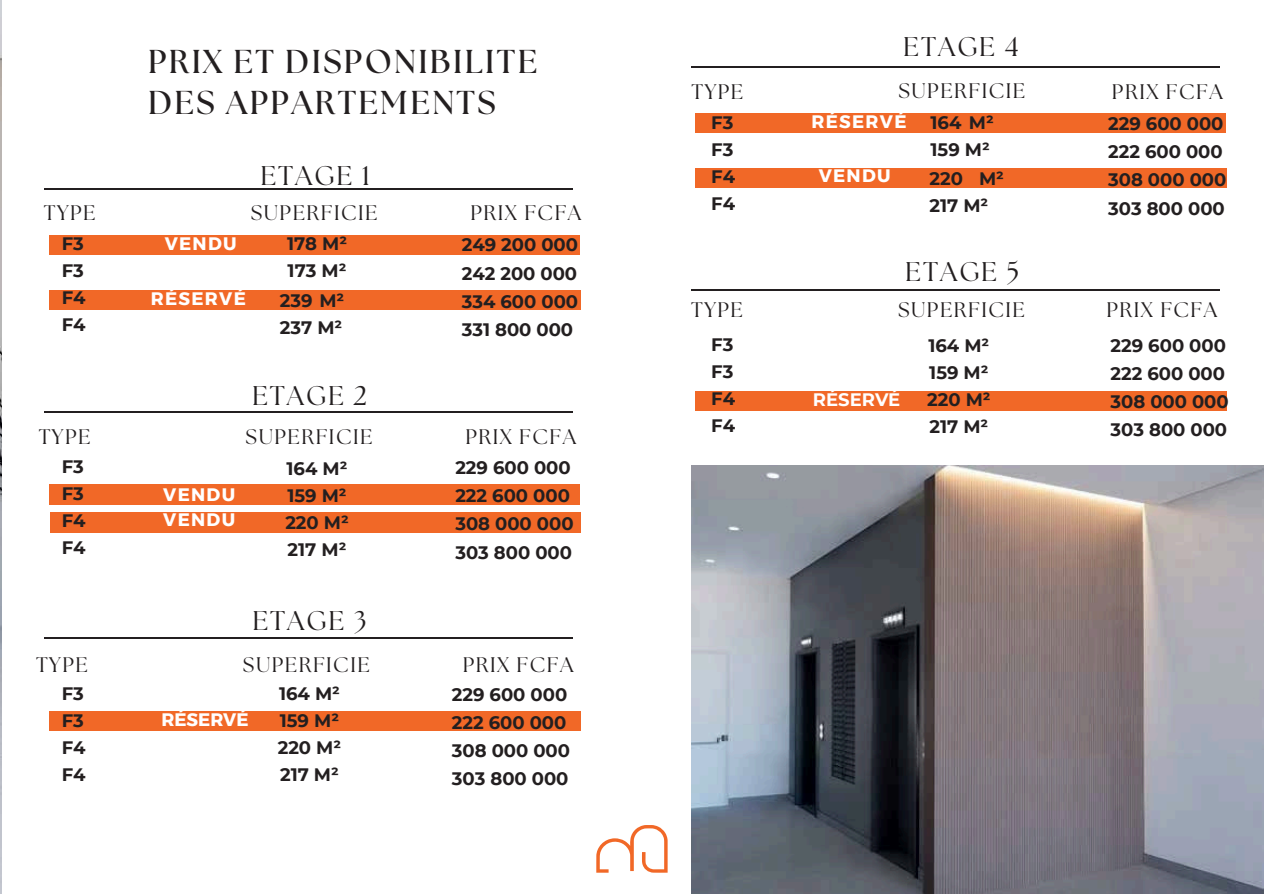
<style>
.page{position:relative;width:1264px;height:894px;background:#fff}
.page>*{position:absolute;margin:0;border:0;box-sizing:border-box;transform-origin:0 0}
.t1{font:700 33px/40.5px "The Seasons";letter-spacing:.07em;color:#231f20}
.t2{font:27px "The Seasons";letter-spacing:.07em;color:#231f20}
.t3{font:21px "The Seasons";letter-spacing:.07em;color:#231f20}
.t4{font:700 18px/27px "Montserrat";color:#231f20;text-align:justify}
.t5{font:18px "Kief Montaser Bold";letter-spacing:.07em;color:#fff}
.t6{font:18px "Kief Montaser Bold";color:#fff}
.t7{font:700 18px "Montserrat";color:#fff}
</style>
<div class="page">
<hr style="left:691px;top:66px;width:528px;height:2px;background:#231f20">
<hr style="left:44px;top:188px;width:528px;height:2px;background:#231f20">
<hr style="left:44px;top:411px;width:528px;height:1px;background:#231f20">
<hr style="left:44px;top:637px;width:528px;height:2px;background:#231f20">
<div style="left:49px;top:290px;width:531px;height:19px;background:#f16827"></div>
<div style="left:49px;top:711px;width:531px;height:20px;background:#f16827"></div>
<div style="left:50px;top:235px;width:530px;height:19px;background:#f16827"></div>
<div style="left:50px;top:484px;width:530px;height:20px;background:#f16827"></div>
<div style="left:50px;top:512px;width:530px;height:20px;background:#f16827"></div>
<svg style="left:596px;top:825px;width:71px;height:47px"></svg>
<hr style="left:691px;top:289px;width:528px;height:1px;background:#231f20">
<div style="left:695px;top:391px;width:531px;height:19px;background:#f16827"></div>
<img style="left:0;top:0;width:2px;height:893px">
<img style="left:691px;top:466px;width:572px;height:427px">
<div style="left:695px;top:168px;width:531px;height:20px;background:#f16827"></div>
<div style="left:695px;top:113px;width:530px;height:20px;background:#f16827"></div>
<h1 class="t1" style="left:148px;top:43px;width:391px">PRIX ET DISPONIBILITE<br>DES APPARTEMENTS</h1>
<h2 class="t2" style="left:260px;top:163px;width:111px">ETAGE 1</h2>
<p class="t3" style="left:251px;top:203px;width:128px">SUPERFICIE</p>
<p class="t3" style="left:44px;top:203px;width:53px">TYPE</p>
<p class="t3" style="left:470px;top:203px;width:112px">PRIX FCFA</p>
<p class="t4" style="left:62px;top:230px;width:25px">F3<br>F3<br>F4<br>F4</p>
<p class="t5" style="left:165px;top:232px;width:73px">VENDU</p>
<p class="t5" style="left:151px;top:287px;width:97px">RÉSERVÉ</p>
<p class="t4" style="left:287px;top:230px;width:62px">178 M²<br>173 M²</p>
<p class="t4" style="left:280px;top:286px;width:66px">239 M²<br>237 M²</p>
<h2 class="t2" style="left:252px;top:383px;width:116px">ETAGE 2</h2>
<p class="t4" style="left:462px;top:231px;width:118px;line-height:28.2px">249 200 000<br>242 200 000<br>334 600 000<br>331 800 000</p>
<p class="t3" style="left:39px;top:427px;width:53px">TYPE</p>
<p class="t3" style="left:245px;top:427px;width:128px">SUPERFICIE</p>
<p class="t3" style="left:465px;top:427px;width:112px">PRIX FCFA</p>
<p class="t4" style="left:62px;top:453px;width:25px">F3<br>F3<br>F4<br>F4</p>
<p class="t5" style="left:163px;top:484px;width:73px">VENDU</p>
<p class="t5" style="left:163px;top:508px;width:73px">VENDU</p>
<p class="t4" style="left:285px;top:455px;width:65px">164 M²<br>159 M²<br>220 M²<br>217 M²</p>
<h2 class="t2" style="left:252px;top:608px;width:116px">ETAGE 3</h2>
<p class="t4" style="left:455px;top:453px;width:120px;line-height:28.2px;text-align:left">229 600 000<br>222 600 000<br>308 000 000<br>303 800 000</p>
<p class="t3" style="left:36px;top:655px;width:53px">TYPE</p>
<p class="t3" style="left:243px;top:654px;width:128px">SUPERFICIE</p>
<p class="t3" style="left:462px;top:655px;width:112px">PRIX FCFA</p>
<p class="t4" style="left:62px;top:679px;width:25px">F3<br>F3<br>F4<br>F4</p>
<p class="t6" style="left:161px;top:707px;width:89px">RÉSERVÉ</p>
<p class="t4" style="left:278px;top:679px;width:65px">164 M²<br>159 M²<br>220 M²<br>217 M²</p>
<p class="t4" style="left:452px;top:680px;width:120px;line-height:28.2px;text-align:left">229 600 000<br>222 600 000<br>308 000 000<br>303 800 000</p>
<h2 class="t2" style="left:903px;top:35px;width:117px">ETAGE 4</h2>
<p class="t3" style="left:691px;top:82px;width:53px">TYPE</p>
<p class="t3" style="left:898px;top:81px;width:128px">SUPERFICIE</p>
<p class="t3" style="left:1111px;top:82px;width:112px">PRIX FCFA</p>
<p class="t4" style="left:711px;top:109px;width:25px">F3<br>F3<br>F4<br>F4</p>
<p class="t5" style="left:811px;top:110px;width:97px">RÉSERVÉ</p>
<p class="t5" style="left:818px;top:164px;width:73px">VENDU</p>
<p class="t4" style="left:930px;top:109px;width:65px">164 M²<br>159 M²</p>
<p class="t4" style="left:929px;top:165px;width:76px">220 M²<br>217 M²</p>
<h2 class="t2" style="left:905px;top:259px;width:115px">ETAGE 5</h2>
<p class="t4" style="left:1108px;top:109px;width:120px;line-height:28.2px;text-align:left">229 600 000<br>222 600 000<br>308 000 000<br>303 800 000</p>
<p class="t3" style="left:691px;top:300px;width:53px">TYPE</p>
<p class="t3" style="left:898px;top:300px;width:128px">SUPERFICIE</p>
<p class="t3" style="left:1106px;top:300px;width:112px">PRIX FCFA</p>
<p class="t4" style="left:711px;top:331px;width:25px">F3<br>F3<br>F4<br>F4</p>
<p class="t4" style="left:927px;top:332px;width:65px">164 M²<br>159 M²<br>220 M²<br>217 M²</p>
<p class="t7" style="left:813px;top:388px;width:89px">RÉSERVÉ</p>
<p class="t4" style="left:1110px;top:331px;width:120px;line-height:28.2px;text-align:left">229 600 000<br>222 600 000<br>308 000 000<br>303 800 000</p>
</div>
